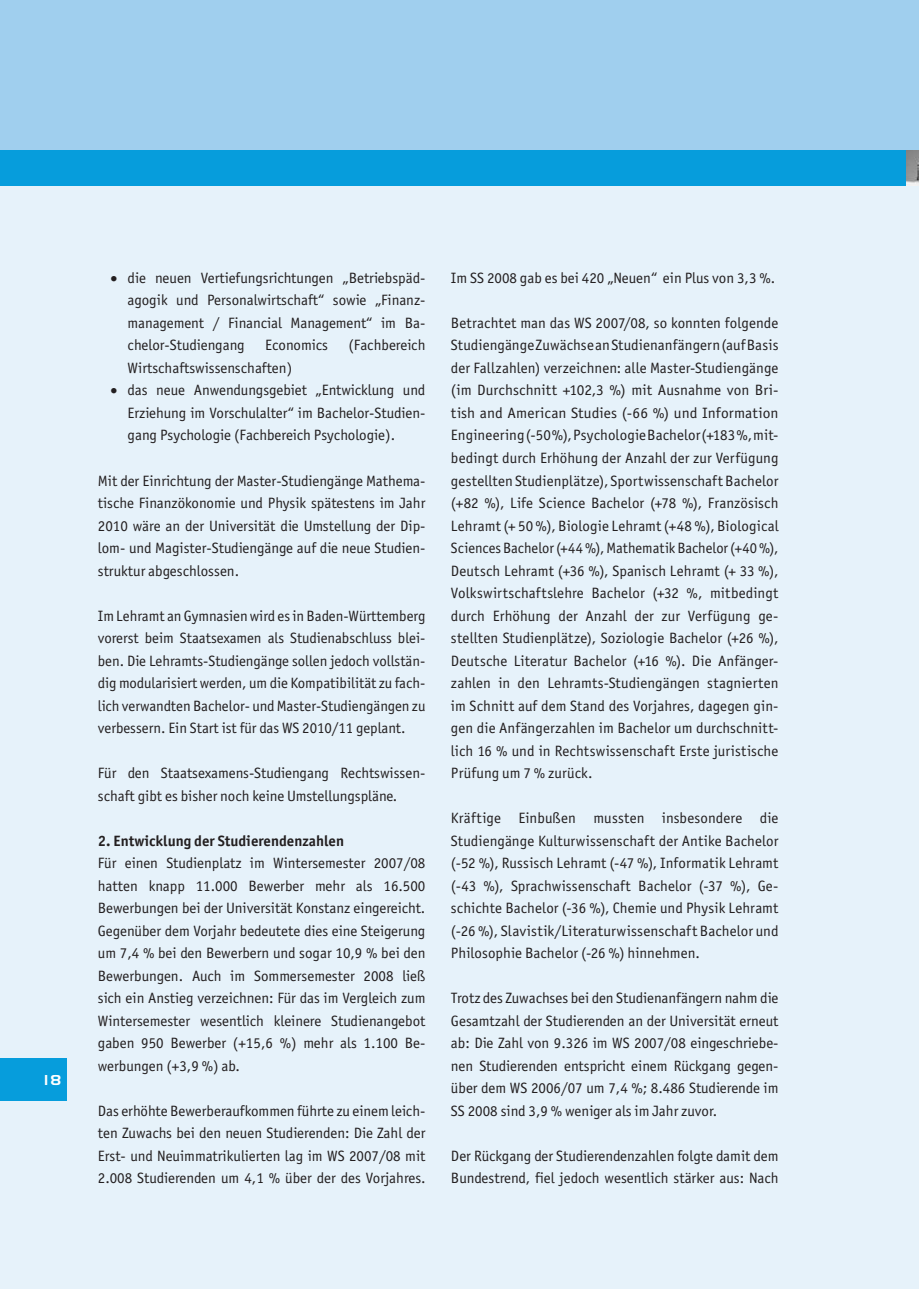
<style>
.page{position:relative;width:919px;height:1289px;background:#fff}
.page>*{position:absolute;margin:0;border:0;box-sizing:border-box;transform-origin:0 0}
.t1{font:15px/22.5px "Officina Sans Std";color:#231f20;text-align:justify}
.t2{font:700 15px "Officina Sans Std";color:#231f20}
.t3{font:700 15px "Handel Gothic EF";color:#fff}
</style>
<div class="page">
<div style="left:0;top:0;width:906px;height:171px;background:#a0cfee"></div>
<div style="left:0;top:150px;width:906px;height:1138px;background:#e6f2fa"></div>
<div style="left:0;top:150px;width:906px;height:36px;background:#069ddc"></div>
<div style="left:0;top:1058px;width:67px;height:42px;background:#069ddc"></div>
<div style="left:906px;top:0;width:12px;height:171px;background:#a0cfee"></div>
<div style="left:906px;top:150px;width:12px;height:1138px;background:#e6f2fa"></div>
<img style="left:906px;top:150px;width:12px;height:36px">
<p class="t3" style="left:41px;top:1071px;width:22px">18</p>
<p class="t1" style="left:128px;top:266px;width:299px;text-indent:-17px">• die neuen Vertiefungsrichtungen „Betriebspäd&shy;agogik und Personalwirtschaft“ sowie „Finanz&shy;management / Financial Management“ im Ba&shy;chelor-Studiengang</p>
<p class="t1" style="left:265px;top:334px;width:64px">Economics</p>
<p class="t1" style="left:348px;top:334px;width:78px">(Fachbereich</p>
<p class="t1" style="left:128px;top:356px;width:166px">Wirtschaftswissenschaften)</p>
<p class="t1" style="left:128px;top:379px;width:299px;text-indent:-17px">• das neue Anwendungsgebiet „Entwicklung und Erziehung im Vorschulalter“ im Bachelor-Studien&shy;gang Psychologie (Fachbereich Psychologie).</p>
<p class="t1" style="left:98px;top:469px;width:329px">Mit der Einrichtung der Master-Studiengänge Mathema&shy;tische Finanzökonomie und Physik spätestens im Jahr 2010 wäre an der Universität die Umstellung der Dip&shy;lom- und Magister-Studiengänge auf die neue Studien&shy;struktur abgeschlossen.</p>
<p class="t1" style="left:98px;top:604px;width:329px">Im Lehramt an Gymnasien wird es in Baden-Württemberg vorerst beim Staatsexamen als Studienabschluss blei&shy;ben. Die Lehramts-Studiengänge sollen jedoch vollstän&shy;dig modularisiert werden, um die Kompatibilität zu fach&shy;lich verwandten Bachelor- und Master-Studiengängen zu verbessern. Ein Start ist für das WS 2010/11 geplant.</p>
<p class="t1" style="left:98px;top:761px;width:329px">Für den Staatsexamens-Studiengang Rechtswissen&shy;schaft gibt es bisher noch keine Umstellungspläne.</p>
<p class="t2" style="left:98px;top:831px;width:248px">2. Entwicklung der Studierendenzahlen</p>
<p class="t1" style="left:98px;top:851px;width:329px">Für einen Studienplatz im Wintersemester 2007/08 hatten knapp 11.000 Bewerber mehr als 16.500<br>Bewerbungen bei der Universität Konstanz eingereicht.<br>Gegenüber dem Vorjahr bedeutete dies eine Steigerung um 7,4 % bei den Bewerbern und sogar 10,9 % bei den Bewerbungen. Auch im Sommersemester 2008 ließ sich ein Anstieg verzeichnen: Für das im Vergleich zum Wintersemester wesentlich kleinere Studienangebot gaben 950 Bewerber (+15,6 %) mehr als 1.100 Be&shy;werbungen (+3,9 %) ab.</p>
<p class="t1" style="left:98px;top:1099px;width:329px">Das erhöhte Bewerberaufkommen führte zu einem leich&shy;ten Zuwachs bei den neuen Studierenden: Die Zahl der Erst- und Neuimmatrikulierten lag im WS 2007/08 mit 2.008 Studierenden um 4,1 % über der des Vorjahres.</p>
<p class="t1" style="left:451px;top:266px;width:326px">Im SS 2008 gab es bei 420 „Neuen“ ein Plus von 3,3 %.</p>
<p class="t1" style="left:451px;top:311px;width:329px">Betrachtet man das WS 2007/08, so konnten folgende Studiengänge Zuwächse an Studienanfängern (auf Basis der Fallzahlen) verzeichnen: alle Master-Studiengänge (im Durchschnitt +102,3 %) mit Ausnahme von Bri&shy;tish and American Studies (-66 %) und Information Engineering (-50 %), Psychologie Bachelor (+183 %, mit&shy;bedingt durch Erhöhung der Anzahl der zur Verfügung gestellten Studienplätze), Sportwissenschaft Bachelor (+82 %), Life Science Bachelor (+78 %), Französisch Lehramt (+ 50 %), Biologie Lehramt (+48 %), Biological Sciences Bachelor (+44 %), Mathematik Bachelor (+40 %), Deutsch Lehramt (+36 %), Spanisch Lehramt (+ 33 %), Volkswirtschaftslehre Bachelor (+32 %, mitbedingt durch Erhöhung der Anzahl der zur Verfügung ge&shy;stellten Studienplätze), Soziologie Bachelor (+26 %), Deutsche Literatur Bachelor (+16 %). Die Anfänger&shy;zahlen in den Lehramts-Studiengängen stagnierten im Schnitt auf dem Stand des Vorjahres, dagegen gin&shy;gen die Anfängerzahlen im Bachelor um durchschnitt&shy;lich 16 % und in Rechtswissenschaft Erste juristische Prüfung um 7 % zurück.</p>
<p class="t1" style="left:451px;top:806px;width:329px">Kräftige Einbußen mussten insbesondere die Studiengänge Kulturwissenschaft der Antike Bachelor (-52 %), Russisch Lehramt (-47 %), Informatik Lehramt (-43 %), Sprachwissenschaft Bachelor (-37 %), Ge&shy;schichte Bachelor (-36 %), Chemie und Physik Lehramt (-26 %), Slavistik/Literaturwissenschaft Bachelor und Philosophie Bachelor (-26 %) hinnehmen.</p>
<p class="t1" style="left:451px;top:986px;width:329px">Trotz des Zuwachses bei den Studienanfängern nahm die Gesamtzahl der Studierenden an der Universität erneut ab: Die Zahl von 9.326 im WS 2007/08 eingeschriebe&shy;nen Studierenden entspricht einem Rückgang gegen&shy;über dem WS 2006/07 um 7,4 %; 8.486 Studierende im SS 2008 sind 3,9 % weniger als im Jahr zuvor.</p>
<p class="t1" style="left:451px;top:1144px;width:329px">Der Rückgang der Studierendenzahlen folgte damit dem<br>Bundestrend, fiel jedoch wesentlich stärker aus: Nach</p>
</div>
